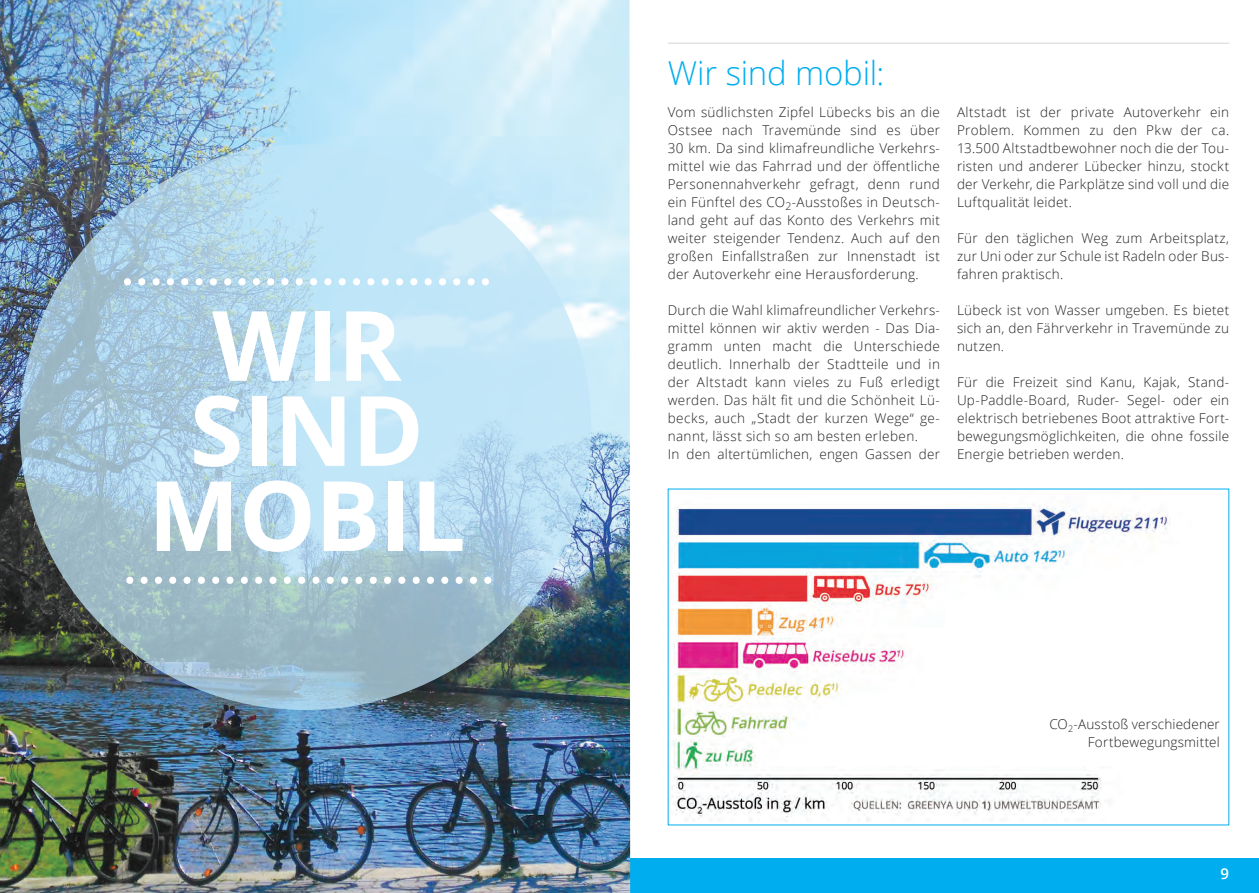
<style>
.page{position:relative;width:1259px;height:893px;background:#fff}
.page>*{position:absolute;margin:0;border:0;box-sizing:border-box;transform-origin:0 0}
.Headline_3__klein{font:700 97.2px "Open Sans";letter-spacing:-.01em;color:#fff}
.t1{font:62.85px "Minion Pro";color:#fff}
.Headline_3__klein-2{font:300 33px "Open Sans";letter-spacing:-.01em;color:#00aeef}
.t2{font:600 15px "Open Sans";color:#fff}
.Fließtext_KB{font:300 13.5px/18px "Open Sans";letter-spacing:.02em;color:#231f20;text-align:justify}
</style>
<div class="page">
<hr style="left:668px;top:43px;width:561px;height:1px;background:#b2b3b7">
<div style="left:629px;top:859px;width:630px;height:34px;background:#00aeef"></div>
<img style="left:672px;top:502px;width:498px;height:319px">
<img style="left:0;top:0;width:630px;height:893px">
<svg style="left:20px;top:144px;width:571px;height:566px"></svg>
<p class="t1" style="left:120px;top:222px;width:374px">..........................</p>
<p class="Headline_3__klein" style="left:212px;top:277px;width:191px">WIR</p>
<p class="Headline_3__klein" style="left:190px;top:362px;width:236px">SIND</p>
<p class="Headline_3__klein" style="left:148px;top:447px;width:319px">MOBIL</p>
<p class="t1" style="left:123px;top:521px;width:374px">..........................</p>
<p class="Headline_3__klein-2" style="left:668px;top:50px;width:218px">Wir sind mobil:</p>
<p class="Fließtext_KB" style="left:668px;top:102px;width:274px">Vom südlichsten Zipfel Lübecks bis an die Ostsee nach Travemünde sind es über 30 km. Da sind klimafreundliche Verkehrs&shy;mittel wie das Fahrrad und der öffentliche Personennahverkehr gefragt, denn rund ein Fünftel des CO<sub>2</sub>-Ausstoßes in Deutsch&shy;land geht auf das Konto des Verkehrs mit weiter steigender Tendenz. Auch auf den großen Einfallstraßen zur Innenstadt ist der Autoverkehr eine Herausforderung.</p>
<p class="Fließtext_KB" style="left:668px;top:300px;width:274px">Durch die Wahl klimafreundlicher Verkehrs&shy;mittel können wir aktiv werden - Das Dia&shy;gramm unten macht die Unterschiede deutlich. Innerhalb der Stadtteile und in der Altstadt kann vieles zu Fuß erledigt werden. Das hält fit und die Schönheit Lü&shy;becks, auch „Stadt der kurzen Wege“ ge&shy;nannt, lässt sich so am besten erleben.</p>
<p class="Fließtext_KB" style="left:668px;top:444px;width:274px">In den altertümlichen, engen Gassen der</p>
<p class="Fließtext_KB" style="left:957px;top:102px;width:274px">Altstadt ist der private Autoverkehr ein Problem. Kommen zu den Pkw der ca.<br>13.500 Altstadtbewohner noch die der Tou&shy;risten und anderer Lübecker hinzu, stockt der Verkehr, die Parkplätze sind voll und die Luftqualität leidet.</p>
<p class="Fließtext_KB" style="left:957px;top:228px;width:274px">Für den täglichen Weg zum Arbeitsplatz, zur Uni oder zur Schule ist Radeln oder Bus&shy;fahren praktisch.</p>
<p class="Fließtext_KB" style="left:957px;top:300px;width:274px">Lübeck ist von Wasser umgeben. Es bietet sich an, den Fährverkehr in Travemünde zu nutzen.</p>
<p class="Fließtext_KB" style="left:957px;top:372px;width:274px">Für die Freizeit sind Kanu, Kajak, Stand-Up-Paddle-Board, Ruder- Segel- oder ein elektrisch betriebenes Boot attraktive Fort&shy;bewegungsmöglichkeiten, die ohne fossile Energie betrieben werden.</p>
<p class="Fließtext_KB" style="left:1049px;top:715px;width:172px">CO<sub>2</sub>-Ausstoß verschiedener</p>
<p class="Fließtext_KB" style="left:1087px;top:733px;width:134px">Fortbewegungsmittel</p>
<p class="t2" style="left:1220px;top:863px;width:10px">9</p>
</div>
